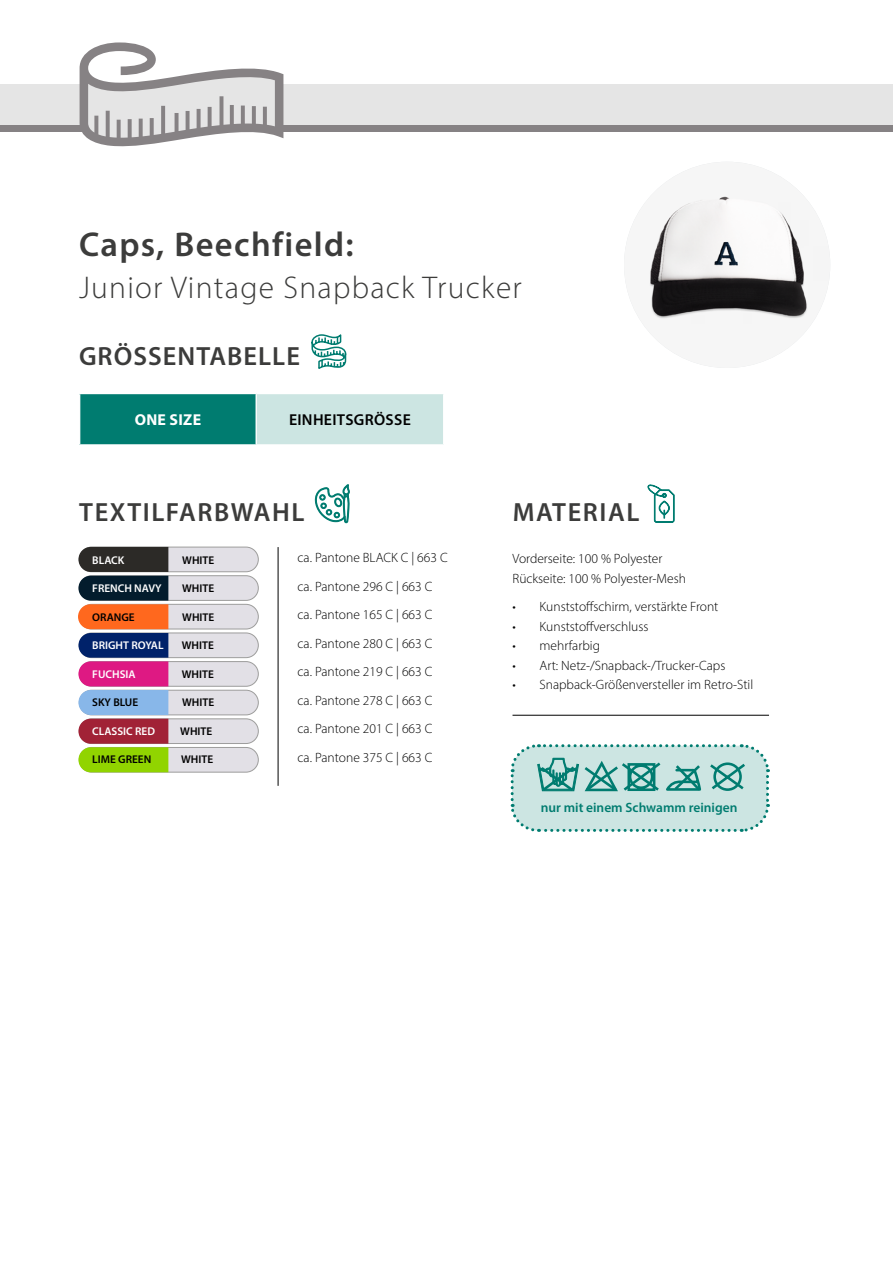
<style>
.page{position:relative;width:893px;height:1263px;background:#fff}
.page>*{position:absolute;margin:0;border:0;box-sizing:border-box;transform-origin:0 0}
.t1{font:600 34.5px "Myriad Pro";letter-spacing:.04em;color:#3c3c3b}
.t2{font:300 31.5px "Myriad Pro";letter-spacing:.04em;color:#3c3c3b}
.t3{font:600 26.4px "Myriad Pro";letter-spacing:.055em;color:#3c3c3b}
.t4{font:600 15.9px "Myriad Pro";letter-spacing:.02em;color:#000}
.t5{font:700 15.9px "Myriad Pro";letter-spacing:.02em;color:#fff}
.t6{font:300 13.5px/28.5px "Myriad Pro";color:#000}
.t7{font:600 13.5px "Myriad Pro";color:#007c70}
.t8{font:600 11.25px "Myriad Pro";color:#000}
.t9{font:600 11.25px "Myriad Pro";color:#fff}
</style>
<div class="page">
<div style="left:80px;top:393px;width:176px;height:52px;background:#007c70"></div>
<div style="left:256px;top:393px;width:188px;height:52px;background:#cce5e2"></div>
<hr style="left:79px;top:393px;width:177px;height:1px;background:#fff">
<hr style="left:79px;top:444px;width:177px;height:2px;background:#fff">
<hr style="left:256px;top:393px;width:188px;height:1px;background:#fff">
<hr style="left:256px;top:394px;width:1px;height:50px;background:#fff">
<hr style="left:443px;top:394px;width:1px;height:50px;background:#fff">
<hr style="left:256px;top:444px;width:188px;height:2px;background:#fff">
<svg style="left:311px;top:334px;width:36px;height:35px"></svg>
<div style="left:0;top:112px;width:893px;height:20px;background:#868284"></div>
<div style="left:0;top:84px;width:893px;height:40px;background:#e5e5e5"></div>
<svg style="left:80px;top:42px;width:203px;height:105px"></svg>
<div style="left:79px;top:604px;width:179px;height:25px;background:#e2e0e6;border-radius:12px"></div>
<div style="left:79px;top:604px;width:179px;height:25px;border:1px solid #9d9d9c;border-radius:12px"></div>
<div style="left:79px;top:576px;width:179px;height:24px;background:#e2e0e6;border-radius:12px"></div>
<div style="left:79px;top:575px;width:179px;height:26px;border:1px solid #9d9d9c;border-radius:12px"></div>
<div style="left:79px;top:547px;width:179px;height:25px;background:#e2e0e6;border-radius:12px"></div>
<div style="left:79px;top:547px;width:179px;height:25px;border:1px solid #9d9d9c;border-radius:12px"></div>
<div style="left:79px;top:662px;width:179px;height:24px;background:#e2e0e6;border-radius:12px"></div>
<div style="left:79px;top:661px;width:179px;height:25px;border:1px solid #9d9d9c;border-radius:12px"></div>
<div style="left:79px;top:633px;width:179px;height:25px;background:#e2e0e6;border-radius:12px"></div>
<div style="left:79px;top:633px;width:179px;height:25px;border:1px solid #9d9d9c;border-radius:12px"></div>
<div style="left:79px;top:690px;width:179px;height:25px;background:#e2e0e6;border-radius:12px"></div>
<div style="left:79px;top:690px;width:179px;height:25px;border:1px solid #9d9d9c;border-radius:12px"></div>
<div style="left:79px;top:747px;width:179px;height:25px;background:#e2e0e6;border-radius:12px"></div>
<div style="left:79px;top:747px;width:179px;height:25px;border:1px solid #9d9d9c;border-radius:12px"></div>
<div style="left:79px;top:719px;width:179px;height:24px;background:#e2e0e6;border-radius:12px"></div>
<div style="left:79px;top:719px;width:179px;height:25px;border:1px solid #9d9d9c;border-radius:12px"></div>
<svg style="left:314px;top:484px;width:36px;height:39px"></svg>
<hr style="left:278px;top:547px;width:1px;height:239px;background:#000">
<hr style="left:512px;top:715px;width:257px;height:1px;background:#000">
<svg style="left:647px;top:484px;width:28px;height:39px"></svg>
<svg style="left:78px;top:547px;width:90px;height:225px;background:#8d6d6a"></svg>
<svg style="left:510px;top:744px;width:260px;height:88px;background:#b4d9d5"></svg>
<img style="left:624px;top:162px;width:206px;height:206px;border-radius:103px">
<h1 class="t1" style="left:79px;top:222px;width:276px">Caps, Beechfield:</h1>
<h2 class="t2" style="left:79px;top:268px;width:444px">Junior Vintage Snapback Trucker</h2>
<h3 class="t3" style="left:79px;top:339px;width:222px">GRÖSSENTABELLE</h3>
<p class="t5" style="left:135px;top:409px;width:68px">ONE SIZE</p>
<p class="t4" style="left:289px;top:410px;width:123px">EINHEITSGRÖSSE</p>
<h3 class="t3" style="left:79px;top:496px;width:227px">TEXTILFARBWAHL</h3>
<p class="t6" style="left:298px;top:544px;width:152px">ca. Pantone BLACK C | 663 C ca. Pantone 296 C | 663 C ca. Pantone 165 C | 663 C ca. Pantone 280 C | 663 C ca. Pantone 219 C | 663 C ca. Pantone 278 C | 663 C ca. Pantone 201 C | 663 C ca. Pantone 375 C | 663 C</p>
<p class="t9" style="left:92px;top:553px;width:34px">BLACK</p>
<p class="t8" style="left:182px;top:553px;width:34px">WHITE</p>
<p class="t9" style="left:92px;top:581px;width:71px">FRENCH NAVY</p>
<p class="t8" style="left:182px;top:581px;width:34px">WHITE</p>
<p class="t8" style="left:92px;top:610px;width:44px">ORANGE</p>
<p class="t8" style="left:182px;top:610px;width:34px">WHITE</p>
<p class="t9" style="left:92px;top:638px;width:73px">BRIGHT ROYAL</p>
<p class="t8" style="left:182px;top:638px;width:34px">WHITE</p>
<p class="t9" style="left:92px;top:667px;width:45px">FUCHSIA</p>
<p class="t8" style="left:182px;top:667px;width:34px">WHITE</p>
<p class="t8" style="left:92px;top:695px;width:48px">SKY BLUE</p>
<p class="t8" style="left:182px;top:695px;width:34px">WHITE</p>
<p class="t9" style="left:92px;top:724px;width:64px">CLASSIC RED</p>
<p class="t8" style="left:180px;top:724px;width:34px">WHITE</p>
<p class="t8" style="left:92px;top:752px;width:61px">LIME GREEN</p>
<p class="t8" style="left:181px;top:752px;width:34px">WHITE</p>
<h3 class="t3" style="left:513px;top:496px;width:128px">MATERIAL</h3>
<p class="t6" style="left:512px;top:549px;width:175px;line-height:19.5px">Vorderseite: 100 % Polyester<br>Rückseite: 100 % Polyester-Mesh</p>
<p class="t6" style="left:512px;top:592px;width:207px">• Kunststoffschirm, verstärkte Front</p>
<p class="t6" style="left:512px;top:612px;width:137px">• Kunststoffverschluss</p>
<p class="t6" style="left:512px;top:631px;width:89px">• mehrfarbig</p>
<p class="t6" style="left:512px;top:651px;width:214px">• Art: Netz-/Snapback-/Trucker-Caps</p>
<p class="t6" style="left:512px;top:670px;width:242px">• Snapback-Größenversteller im Retro-Stil</p>
<p class="t7" style="left:541px;top:799px;width:198px">nur mit einem Schwamm reinigen</p>
</div>
